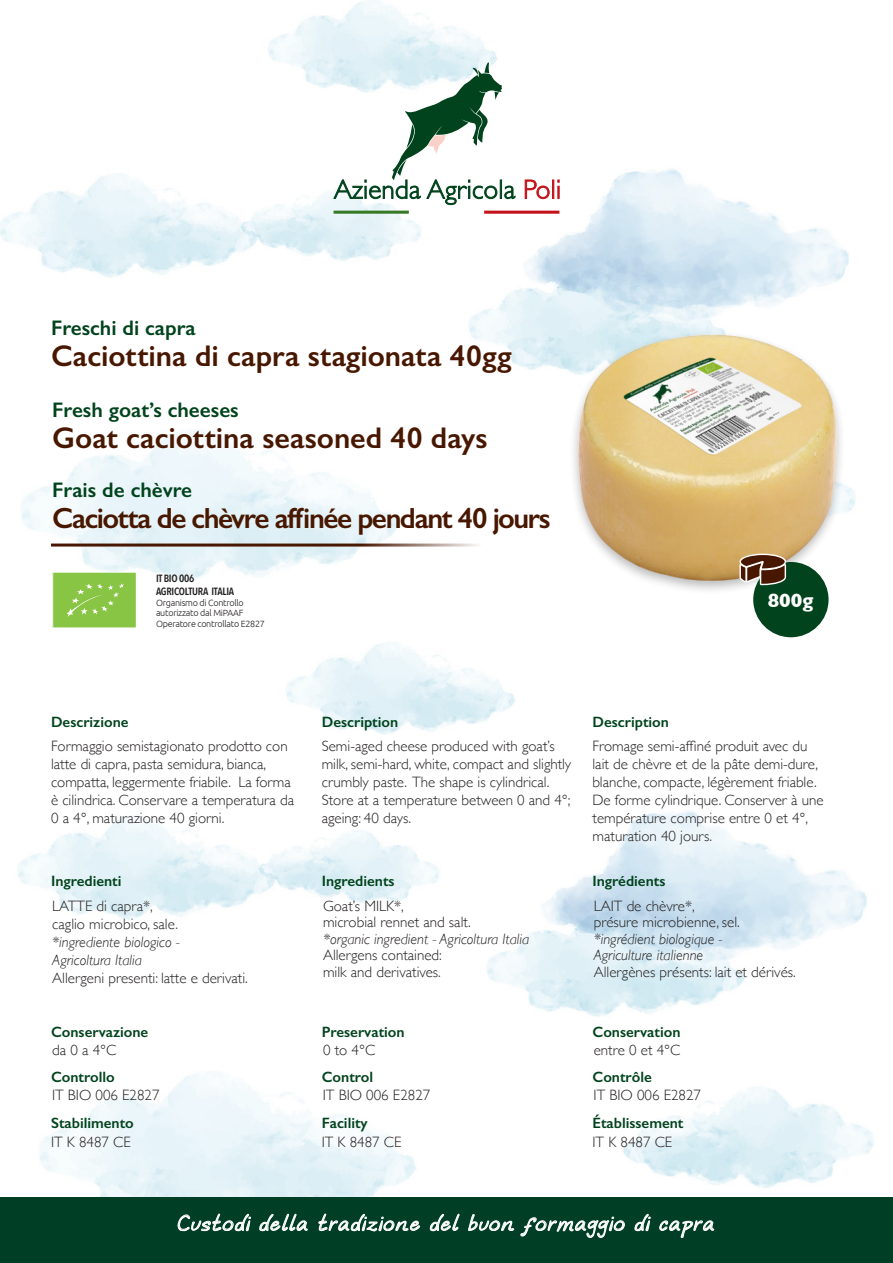
<style>
.page{position:relative;width:893px;height:1263px;background:#fff}
.page>*{position:absolute;margin:0;border:0;box-sizing:border-box;transform-origin:0 0}
.t1{font:600 30px "Gill Sans";color:#481700}
.t2{font:600 29.25px "Gill Sans";letter-spacing:-.05em;color:#481700}
.t3{font:600 21.15px "Gill Sans";color:#00431c}
.t4{font:700 19.5px "Gill Sans";color:#fff}
.t5{font:18.6px "phitradesign INK";letter-spacing:-.02em;color:#fff;scale:1.09 1}
.t6{font:300 15px/18px "Gill Sans";color:#231f20}
.t7{font:600 15px "Gill Sans";color:#00431c}
.t8{font:italic 300 15px "Gill Sans";color:#231f20}
.t9{font:600 10.5px/12.6px "Avenir Next Condensed";letter-spacing:-.025em;color:#231f20}
.t10{font:300 9px "Ubuntu";letter-spacing:-.03em;color:#231f20}
</style>
<div class="page">
<img style="left:18px;top:637px;width:856px;height:560px">
<img style="left:0;top:0;width:849px;height:581px">
<div style="left:0;top:1197px;width:893px;height:66px;background:#003e25"></div>
<svg style="left:178px;top:1213px;width:73px;height:18px"></svg>
<svg style="left:259px;top:1214px;width:49px;height:17px"></svg>
<svg style="left:318px;top:1213px;width:102px;height:18px"></svg>
<svg style="left:430px;top:1214px;width:30px;height:17px"></svg>
<svg style="left:468px;top:1214px;width:46px;height:17px"></svg>
<svg style="left:520px;top:1216px;width:105px;height:22px"></svg>
<svg style="left:634px;top:1214px;width:17px;height:17px"></svg>
<svg style="left:659px;top:1220px;width:55px;height:18px"></svg>
<svg style="left:525px;top:179px;width:35px;height:20px"></svg>
<svg style="left:333px;top:61px;width:183px;height:144px"></svg>
<svg style="left:333px;top:211px;width:76px;height:3px"></svg>
<hr style="left:409px;top:211px;width:75px;height:3px;background:#fff">
<svg style="left:484px;top:211px;width:75px;height:3px"></svg>
<img style="left:500px;top:292px;width:356px;height:345px">
<div style="left:753px;top:562px;width:75px;height:75px;background:#00431c;border-radius:50%"></div>
<hr style="left:51px;top:543px;width:430px;height:3px;background:#481700">
<div style="left:53px;top:572px;width:83px;height:56px;background:#89c544"></div>
<div style="left:52px;top:572px;width:85px;height:56px;border:1px solid #fff"></div>
<svg style="left:67px;top:583px;width:57px;height:34px"></svg>
<svg style="left:739px;top:553px;width:48px;height:97px"></svg>
<p class="t3" style="left:51px;top:315px;width:146px">Freschi di capra</p>
<p class="t1" style="left:51px;top:337px;width:462px">Caciottina di capra stagionata 40gg</p>
<p class="t3" style="left:52px;top:397px;width:188px">Fresh goat’s cheeses</p>
<p class="t1" style="left:52px;top:420px;width:437px">Goat caciottina seasoned 40 days</p>
<p class="t3" style="left:52px;top:477px;width:141px">Frais de chèvre</p>
<p class="t2" style="left:52px;top:500px;width:500px">Caciotta de chèvre affinée pendant 40 jours</p>
<p class="t9" style="left:156px;top:572px;width:80px">IT BIO 006<br>AGRICOLTURA ITALIA</p>
<p class="t10" style="left:156px;top:597px;width:89px">Organismo di Controllo</p>
<p class="t10" style="left:156px;top:608px;width:89px">autorizzato dal MiPAAF</p>
<p class="t10" style="left:156px;top:619px;width:110px">Operatore controllato E2827</p>
<p class="t7" style="left:51px;top:713px;width:79px">Descrizione</p>
<p class="t7" style="left:322px;top:713px;width:78px">Description</p>
<p class="t7" style="left:592px;top:713px;width:78px">Description</p>
<p class="t4" style="left:768px;top:584px;width:47px">800g</p>
<p class="t6" style="left:51px;top:736px;width:245px">Formaggio semistagionato prodotto con latte di capra, pasta semidura, bianca, compatta, leggermente friabile. La forma è cilindrica. Conservare a temperatura da 0 a 4°, maturazione 40 giorni.</p>
<p class="t6" style="left:322px;top:736px;width:251px">Semi-aged cheese produced with goat’s milk, semi-hard, white, compact and slightly crumbly paste. The shape is cylindrical.<br>Store at a temperature between 0 and 4°; ageing: 40 days.</p>
<p class="t6" style="left:592px;top:736px;width:233px">Fromage semi-affiné produit avec du lait de chèvre et de la pâte demi-dure, blanche, compacte, légèrement friable.<br>De forme cylindrique. Conserver à une température comprise entre 0 et 4°, maturation 40 jours.</p>
<p class="t7" style="left:51px;top:872px;width:72px">Ingredienti</p>
<p class="t7" style="left:322px;top:872px;width:74px">Ingredients</p>
<p class="t7" style="left:592px;top:872px;width:74px">Ingrédients</p>
<p class="t6" style="left:52px;top:896px;width:102px">LATTE di capra*,</p>
<p class="t6" style="left:52px;top:914px;width:127px">caglio microbico, sale.</p>
<p class="t8" style="left:52px;top:933px;width:129px">*ingrediente biologico -</p>
<p class="t8" style="left:52px;top:951px;width:91px">Agricoltura Italia</p>
<p class="t6" style="left:52px;top:968px;width:197px">Allergeni presenti: latte e derivati.</p>
<p class="t6" style="left:323px;top:896px;width:82px">Goat’s MILK*,</p>
<p class="t6" style="left:323px;top:912px;width:149px">microbial rennet and salt.</p>
<p class="t8" style="left:323px;top:930px;width:208px">*organic ingredient - Agricoltura Italia</p>
<p class="t6" style="left:323px;top:946px;width:120px;line-height:16.5px">Allergens contained: milk and derivatives.</p>
<p class="t6" style="left:594px;top:896px;width:102px">LAIT de chèvre*,</p>
<p class="t6" style="left:594px;top:912px;width:148px">présure microbienne, sel.</p>
<p class="t8" style="left:594px;top:930px;width:130px">*ingrédient biologique -</p>
<p class="t8" style="left:594px;top:947px;width:111px">Agriculture italienne</p>
<p class="t6" style="left:594px;top:962px;width:204px">Allergènes présents: lait et dérivés.</p>
<p class="t7" style="left:51px;top:1023px;width:99px">Conservazione</p>
<p class="t7" style="left:322px;top:1023px;width:84px">Preservation</p>
<p class="t7" style="left:592px;top:1023px;width:90px">Conservation</p>
<p class="t6" style="left:52px;top:1040px;width:66px">da 0 a 4°C</p>
<p class="t6" style="left:323px;top:1040px;width:54px">0 to 4°C</p>
<p class="t6" style="left:594px;top:1040px;width:88px">entre 0 et 4°C</p>
<p class="t7" style="left:51px;top:1068px;width:65px">Controllo</p>
<p class="t7" style="left:322px;top:1068px;width:53px">Control</p>
<p class="t7" style="left:592px;top:1068px;width:61px">Contrôle</p>
<p class="t6" style="left:52px;top:1085px;width:109px">IT BIO 006 E2827</p>
<p class="t6" style="left:323px;top:1085px;width:109px">IT BIO 006 E2827</p>
<p class="t6" style="left:594px;top:1085px;width:109px">IT BIO 006 E2827</p>
<p class="t7" style="left:51px;top:1114px;width:84px">Stabilimento</p>
<p class="t7" style="left:322px;top:1114px;width:48px">Facility</p>
<p class="t7" style="left:592px;top:1114px;width:92px">Établissement</p>
<p class="t6" style="left:51px;top:1132px;width:81px">IT K 8487 CE</p>
<p class="t6" style="left:322px;top:1132px;width:81px">IT K 8487 CE</p>
<p class="t6" style="left:592px;top:1132px;width:81px">IT K 8487 CE</p>
<p class="t5" style="left:177px;top:1210px;width:496px">Custodi della tradizione del buon formaggio di capra</p>
</div>
